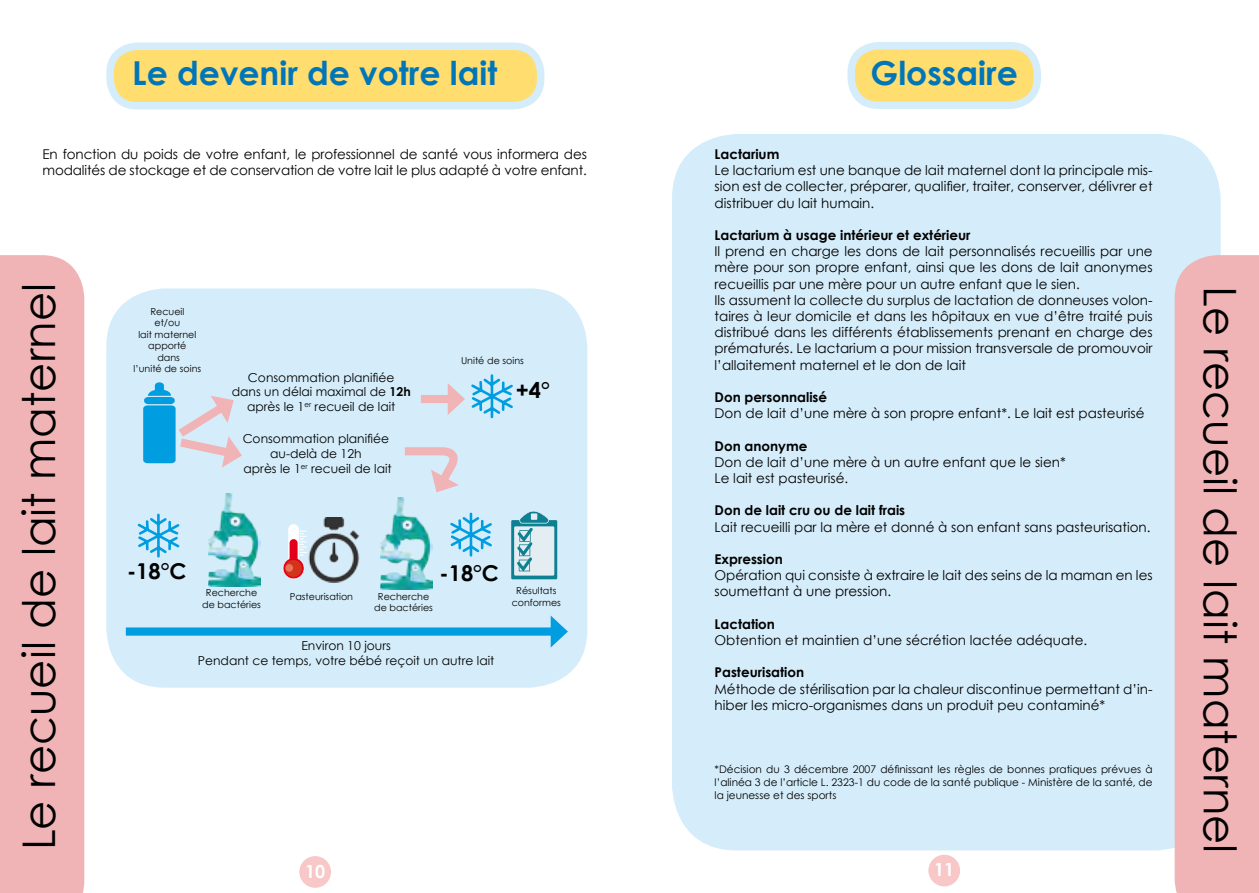
<style>
.page{position:relative;width:1259px;height:893px;background:#fff}
.page>*{position:absolute;margin:0;border:0;box-sizing:border-box;transform-origin:0 0}
.t1{font:45px "Century Gothic";color:#000}
.t2{font:700 33px "Century Gothic";color:#0076b9}
.t3{font:700 21.9px "Century Gothic";color:#000}
.t4{font:700 18px "Century Gothic";color:#fff}
.t5{font:13.5px/16.2px "Century Gothic";color:#000}
.t6{font:700 13.5px "Century Gothic";color:#000}
.t7{font:12.3px/14.7px "Century Gothic";color:#000;text-align:center}
.t8{font:10.5px/12.6px "Century Gothic";color:#000;text-align:justify}
.t9{font:9.6px/11.4px "Century Gothic";color:#000;text-align:center}
.s1{font-weight:700}
</style>
<div class="page">
<div style="left:299px;top:856px;width:32px;height:32px;background:#f8c7c7;border-radius:50%"></div>
<div style="left:928px;top:855px;width:32px;height:31px;background:#f8c7c7;border-radius:50%"></div>
<div style="left:110px;top:46px;width:431px;height:60px;background:#ffdd6f;border-radius:27px"></div>
<div style="left:106px;top:43px;width:438px;height:66px;border:8px solid #d5edfa;border-radius:27px"></div>
<div style="left:851px;top:46px;width:186px;height:59px;background:#ffdd6f;border-radius:27px"></div>
<div style="left:847px;top:42px;width:194px;height:67px;border:8px solid #d5edfa;border-radius:27px"></div>
<div style="left:673px;top:135px;width:547px;height:715px;background:#d5edfa;border-radius:64px"></div>
<div style="left:0;top:255px;width:84px;height:638px;background:#f1b4b6"></div>
<div style="left:1174px;top:255px;width:85px;height:638px;background:#f1b4b6"></div>
<div style="left:106px;top:288px;width:481px;height:400px;background:#d5edfa;border-radius:58px"></div>
<svg style="left:137px;top:513px;width:43px;height:45px"></svg>
<div style="left:126px;top:627px;width:431px;height:9px;background:#009ee0"></div>
<svg style="left:551px;top:616px;width:17px;height:32px"></svg>
<img style="left:209px;top:494px;width:51px;height:92px">
<svg style="left:143px;top:382px;width:99px;height:86px"></svg>
<div style="left:511px;top:520px;width:46px;height:59px;background:#0e8093"></div>
<div style="left:514px;top:526px;width:40px;height:50px;background:#e4edf1"></div>
<svg style="left:517px;top:511px;width:32px;height:61px"></svg>
<div style="left:531px;top:513px;width:6px;height:7px;background:#e4edf1"></div>
<img style="left:308px;top:517px;width:52px;height:66px">
<div style="left:288px;top:524px;width:11px;height:54px;background:#fff;border-radius:5px"></div>
<svg style="left:283px;top:531px;width:24px;height:48px"></svg>
<div style="left:289px;top:539px;width:9px;height:39px;background:#e2001a;border-radius:4px"></div>
<div style="left:285px;top:560px;width:17px;height:17px;background:#d3321b;border-radius:50%"></div>
<div style="left:285px;top:564px;width:8px;height:8px;background:#ec7258;border-radius:50%"></div>
<svg style="left:450px;top:512px;width:42px;height:45px"></svg>
<svg style="left:404px;top:447px;width:55px;height:46px"></svg>
<div style="left:421px;top:395px;width:33px;height:8px;background:#f1b4b6"></div>
<svg style="left:448px;top:374px;width:65px;height:45px"></svg>
<img style="left:381px;top:497px;width:51px;height:93px">
<h2 class="t2" style="left:132px;top:48px;width:366px">Le devenir de votre lait</h2>
<h2 class="t2" style="left:870px;top:48px;width:149px">Glossaire</h2>
<p class="t5" style="left:43px;top:145px;width:546px">En fonction du poids de votre enfant, le professionnel de santé vous informera des modalités de stockage et de conservation de votre lait le plus adapté à votre enfant.</p>
<p class="t6" style="left:714px;top:144px;width:66px">Lactarium</p>
<p class="t5" style="left:714px;top:162px;width:439px;text-align:justify">Le lactarium est une banque de lait maternel dont la principale mis&shy;sion est de collecter, préparer, qualifier, traiter, conserver, délivrer et distribuer du lait humain.</p>
<p class="t6" style="left:714px;top:225px;width:257px">Lactarium à usage intérieur et extérieur</p>
<p class="t5" style="left:714px;top:243px;width:439px">Il prend en charge les dons de lait personnalisés recueillis par une mère pour son propre enfant, ainsi que les dons de lait anonymes recueillis par une mère pour un autre enfant que le sien.<br>Ils assument la collecte du surplus de lactation de donneuses volon&shy;taires à leur domicile et dans les hôpitaux en vue d’être traité puis distribué dans les différents établissements prenant en charge des prématurés. Le lactarium a pour mission transversale de promouvoir l’allaitement maternel et le don de lait</p>
<p class="t6" style="left:714px;top:387px;width:114px">Don personnalisé</p>
<p class="t5" style="left:714px;top:405px;width:431px">Don de lait d’une mère à son propre enfant*. Le lait est pasteurisé</p>
<p class="t6" style="left:714px;top:435px;width:94px">Don anonyme</p>
<p class="t5" style="left:714px;top:454px;width:353px">Don de lait d’une mère à un autre enfant que le sien*<br>Le lait est pasteurisé.</p>
<p class="t6" style="left:714px;top:500px;width:192px">Don de lait cru ou de lait frais</p>
<p class="t5" style="left:714px;top:518px;width:437px">Lait recueilli par la mère et donné à son enfant sans pasteurisation.</p>
<p class="t6" style="left:714px;top:549px;width:70px">Expression</p>
<p class="t5" style="left:714px;top:567px;width:439px">Opération qui consiste à extraire le lait des seins de la maman en les soumettant à une pression.</p>
<p class="t6" style="left:714px;top:614px;width:62px">Lactation</p>
<p class="t5" style="left:714px;top:632px;width:374px">Obtention et maintien d’une sécrétion lactée adéquate.</p>
<p class="t6" style="left:714px;top:662px;width:91px">Pasteurisation</p>
<p class="t5" style="left:714px;top:680px;width:439px">Méthode de stérilisation par la chaleur discontinue permettant d’in&shy;hiber les micro-organismes dans un produit peu contaminé*</p>
<h1 class="t1" style="left:7px;top:850px;width:569px;rotate:-90deg">Le recueil de lait maternel</h1>
<h1 class="t1" style="left:1251px;top:286px;width:569px;rotate:90deg">Le recueil de lait maternel</h1>
<p class="t9" style="left:133px;top:305px;width:69px">Recueil<br>et/ou<br>lait maternel apporté<br>dans<br>l’unité de soins</p>
<p class="t9" style="left:461px;top:355px;width:64px">Unité de soins</p>
<p class="t7" style="left:232px;top:369px;width:180px">Consommation planifiée<br>dans un délai maximal de <span class="s1">12h </span>après le 1<sup>er</sup> recueil de lait</p>
<h3 class="t3" style="left:516px;top:374px;width:36px">+4°</h3>
<p class="t7" style="left:243px;top:431px;width:151px">Consommation planifiée au-delà de 12h<br>après le 1<sup>er</sup> recueil de lait</p>
<h3 class="t3" style="left:127px;top:555px;width:61px">-18°C</h3>
<h3 class="t3" style="left:439px;top:557px;width:61px">-18°C</h3>
<p class="t9" style="left:512px;top:585px;width:51px">Résultats conformes</p>
<p class="t9" style="left:202px;top:587px;width:60px">Recherche de bactéries</p>
<p class="t9" style="left:290px;top:591px;width:65px">Pasteurisation</p>
<p class="t9" style="left:374px;top:590px;width:60px">Recherche de bactéries</p>
<p class="t7" style="left:198px;top:638px;width:298px">Environ 10 jours<br>Pendant ce temps, votre bébé reçoit un autre lait</p>
<p class="t8" style="left:714px;top:763px;width:439px">*Décision du 3 décembre 2007 définissant les règles de bonnes pratiques prévues à l’alinéa 3 de l’article L. 2323-1 du code de la santé publique - Ministère de la santé, de la jeunesse et des sports</p>
<h3 class="t4" style="left:305px;top:858px;width:22px">10</h3>
<h3 class="t4" style="left:934px;top:856px;width:22px">11</h3>
</div>
